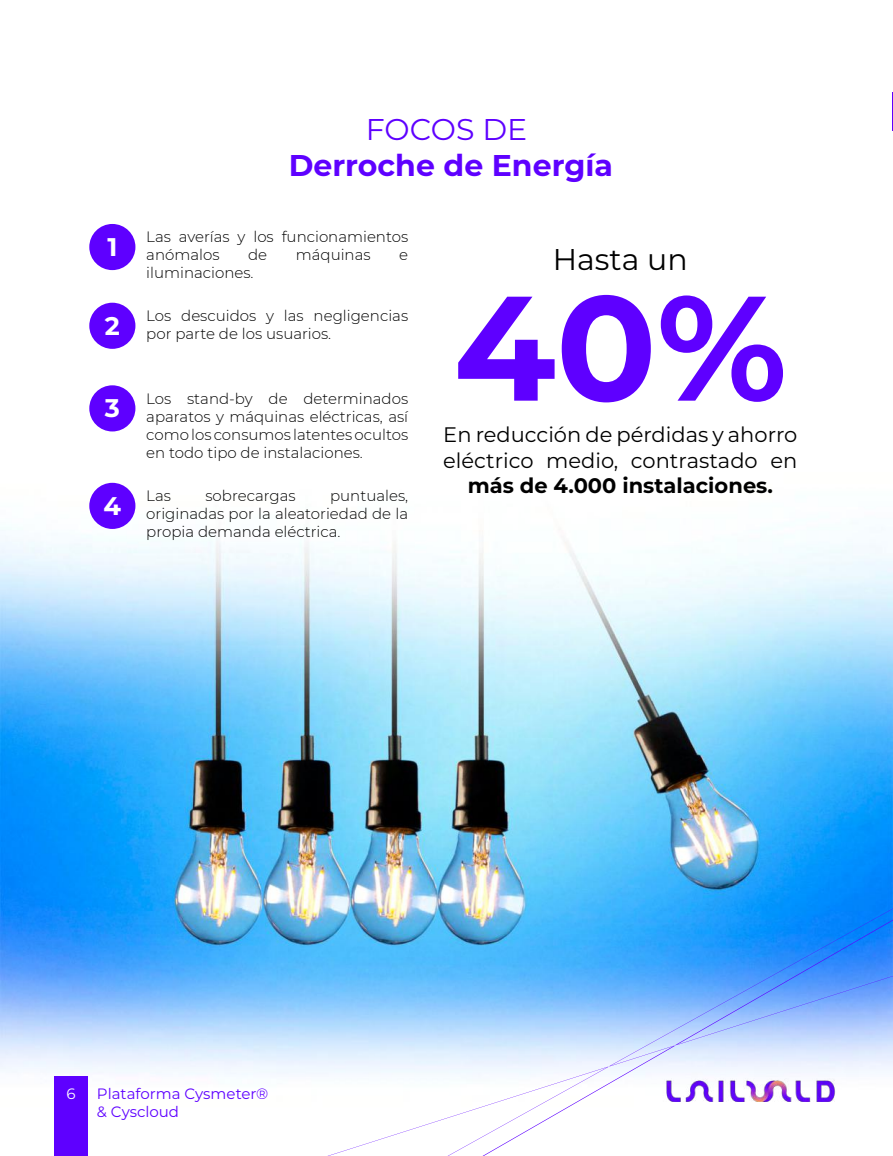
<style>
.page{position:relative;width:893px;height:1156px;background:#fff}
.page>*{position:absolute;margin:0;border:0;box-sizing:border-box;transform-origin:0 0}
.t1{font:700 148.5px "Montserrat";color:#5e00ff}
.t2{font:700 30px "Montserrat";color:#5e00ff}
.t3{font:30px "Montserrat";color:#5e00ff}
.t4{font:30px "Montserrat";color:#000}
.t5{font:700 25.5px "Montserrat";color:#fff}
.t6{font:21px/25.2px "Montserrat";color:#000}
.t7{font:700 21px "Montserrat";color:#000}
.t8{font:300 15px/18px "Montserrat";color:#000}
.t9{font:15px/18px "Montserrat";color:#5e00ff}
.t10{font:15px "Montserrat";color:#fff}
</style>
<div class="page">
<img style="left:0;top:92px;width:893px;height:985px">
<div style="left:54px;top:1077px;width:34px;height:79px;background:#5e00ff"></div>
<div style="left:89px;top:224px;width:46px;height:46px;background:#5e00ff;border-radius:50%"></div>
<div style="left:89px;top:303px;width:46px;height:46px;background:#5e00ff;border-radius:50%"></div>
<div style="left:89px;top:385px;width:46px;height:46px;background:#5e00ff;border-radius:50%"></div>
<div style="left:89px;top:483px;width:46px;height:46px;background:#5e00ff;border-radius:50%"></div>
<svg style="left:609px;top:908px;width:284px;height:11px;background:#1597fc"></svg>
<svg style="left:327px;top:919px;width:566px;height:237px"></svg>
<h3 class="t5" style="left:107px;top:228px;width:11px">1</h3>
<h3 class="t5" style="left:105px;top:307px;width:17px">2</h3>
<h3 class="t5" style="left:105px;top:390px;width:17px">3</h3>
<h3 class="t5" style="left:104px;top:487px;width:19px">4</h3>
<h2 class="t3" style="left:366px;top:109px;width:163px">FOCOS DE</h2>
<h2 class="t2" style="left:289px;top:144px;width:326px">Derroche de Energía</h2>
<p class="t8" style="left:146px;top:227px;width:263px">Las averías y los funcionamientos anómalos</p>
<p class="t8" style="left:248px;top:245px;width:21px">de</p>
<p class="t8" style="left:296px;top:245px;width:76px">máquinas</p>
<p class="t8" style="left:399px;top:245px;width:10px">e</p>
<p class="t8" style="left:146px;top:263px;width:109px">iluminaciones.</p>
<p class="t8" style="left:146px;top:306px;width:263px">Los descuidos y las negligencias por parte de los usuarios.</p>
<p class="t8" style="left:146px;top:389px;width:263px;text-align:justify">Los stand-by de determinados aparatos y máquinas eléctricas, así como los consumos latentes ocultos en todo tipo de instalaciones.</p>
<p class="t8" style="left:146px;top:486px;width:26px">Las</p>
<p class="t8" style="left:205px;top:486px;width:92px">sobrecargas</p>
<p class="t8" style="left:146px;top:486px;width:263px;text-align:justify;text-indent:184px">puntuales, originadas por la aleatoriedad de la propia demanda eléctrica.</p>
<h2 class="t4" style="left:553px;top:239px;width:136px">Hasta un</h2>
<h1 class="t1" style="left:454px;top:241px;width:335px">40%</h1>
<h3 class="t6" style="left:443px;top:421px;width:355px">En reducción de pérdidas y ahorro eléctrico medio, contrastado en</h3>
<h3 class="t7" style="left:468px;top:470px;width:307px">más de 4.000 instalaciones.</h3>
<p class="t10" style="left:66px;top:1083px;width:11px">6</p>
<p class="t9" style="left:97px;top:1084px;width:173px">Plataforma Cysmeter® &amp; Cyscloud</p>
</div>
